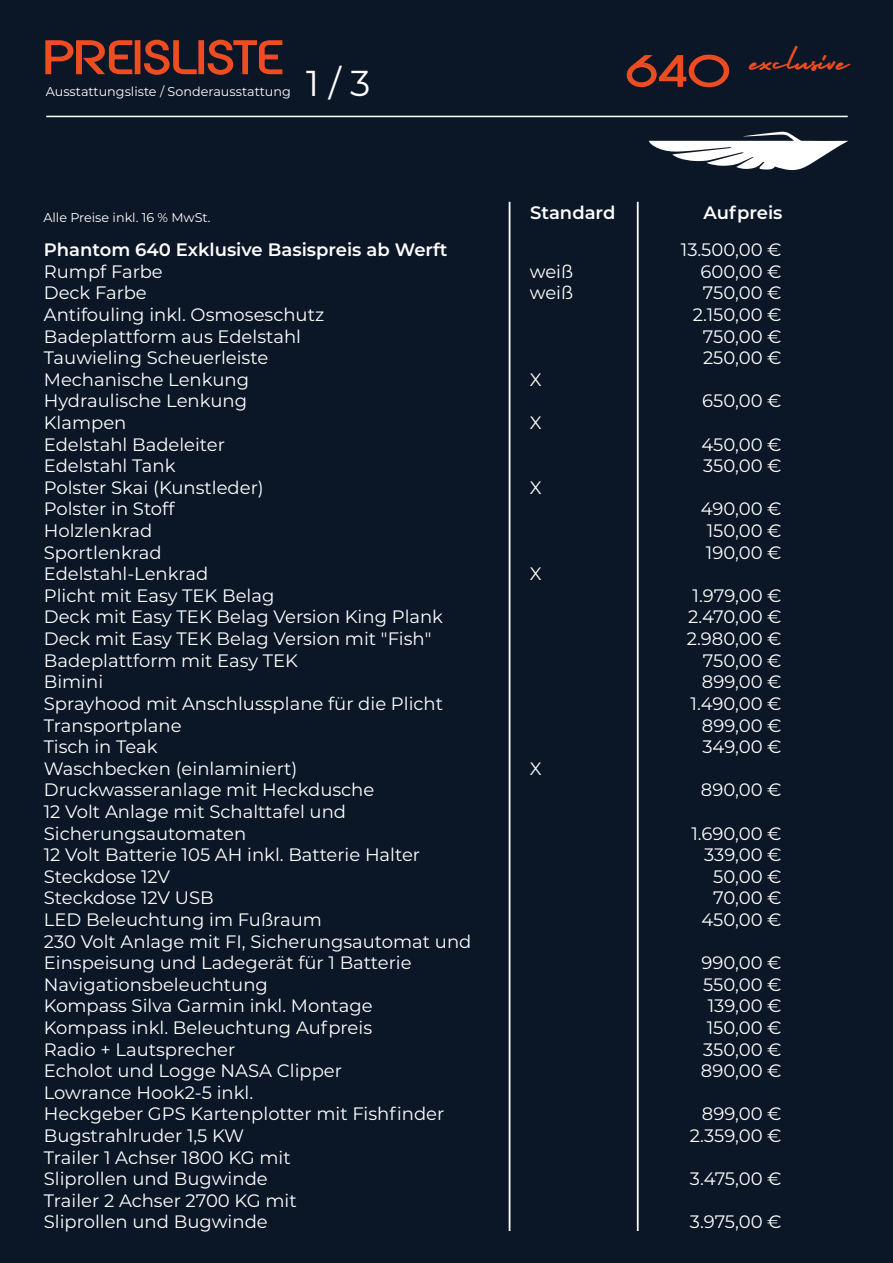
<style>
.page{position:relative;width:893px;height:1263px;background:#0b1627}
.page>*{position:absolute;margin:0;border:0;box-sizing:border-box;transform-origin:0 0}
.t1{font:41.85px "Abeatby Kai";letter-spacing:.04em;color:#ef4c22;scale:1.23 1}
.t2{font:38.85px "Abeatby Kai";color:#ef4c22;scale:1.23 1}
.t3{font:36px "Montserrat";color:#fff}
.t4{font:19.35px "Holiday Free";letter-spacing:.015em;color:#ef4c22;scale:1.23 1}
.t5{font:18px/21.6px "Montserrat";color:#fff}
.t6{font:600 18px "Montserrat";color:#fff}
.t7{font:12.75px "Montserrat";color:#fff}
</style>
<div class="page">
<svg style="left:45px;top:40px;width:88px;height:35px"></svg>
<div style="left:135px;top:40px;width:5px;height:34px;border:2px solid #ef4c22"></div>
<svg style="left:143px;top:39px;width:55px;height:79px"></svg>
<div style="left:198px;top:40px;width:6px;height:34px;border:2px solid #ef4c22"></div>
<svg style="left:207px;top:39px;width:76px;height:79px"></svg>
<hr style="left:46px;top:116px;width:802px;height:1px;background:#fff">
<svg style="left:649px;top:132px;width:199px;height:38px"></svg>
<hr style="left:637px;top:202px;width:2px;height:1029px;background:#fff">
<hr style="left:509px;top:202px;width:1px;height:1029px;background:#fff">
<svg style="left:626px;top:54px;width:104px;height:34px"></svg>
<h1 class="t1" style="left:46px;top:41px;width:194px">PREISLISTE</h1>
<p class="t7" style="left:46px;top:83px;width:247px">Ausstattungsliste / Sonderausstattung</p>
<h3 class="t3" style="left:306px;top:59px;width:66px">1 / 3</h3>
<h2 class="t2" style="left:628px;top:55px;width:86px">640</h2>
<p class="t4" style="left:752px;top:50px;width:81px">exclusive</p>
<p class="t6" style="left:530px;top:200px;width:87px">Standard</p>
<p class="t6" style="left:703px;top:200px;width:81px">Aufpreis</p>
<p class="t7" style="left:43px;top:209px;width:169px">Alle Preise inkl. 16 % MwSt.</p>
<p class="t6" style="left:44px;top:237px;width:405px">Phantom 640 Exklusive Basispreis ab Werft</p>
<p class="t5" style="left:44px;top:260px;width:121px">Rumpf Farbe</p>
<p class="t5" style="left:530px;top:260px;width:45px">weiß</p>
<p class="t5" style="left:44px;top:282px;width:105px">Deck Farbe</p>
<p class="t5" style="left:530px;top:282px;width:45px">weiß</p>
<p class="t5" style="left:44px;top:303px;width:282px">Antifouling inkl. Osmoseschutz<br>Badeplattform aus Edelstahl<br>Tauwieling Scheuerleiste<br>Mechanische Lenkung</p>
<p class="t5" style="left:681px;top:238px;width:102px;text-align:right">13.500,00 €<br>600,00 €<br>750,00 €<br>2.150,00 €<br>750,00 €<br>250,00 €</p>
<p class="t5" style="left:702px;top:390px;width:81px">650,00 €</p>
<p class="t5" style="left:701px;top:433px;width:82px">450,00 €<br>350,00 €</p>
<p class="t5" style="left:701px;top:498px;width:83px;text-align:justify">490,00 € 150,00 € 190,00 €</p>
<p class="t5" style="left:687px;top:584px;width:96px;text-align:right">1.979,00 €<br>2.470,00 €<br>2.980,00 €<br>750,00 €<br>899,00 €<br>1.490,00 €<br>899,00 €<br>349,00 €</p>
<p class="t5" style="left:701px;top:778px;width:82px">890,00 €</p>
<p class="t5" style="left:691px;top:822px;width:92px;text-align:right">1.690,00 €<br>339,00 €<br>50,00 €<br>70,00 €<br>450,00 €</p>
<p class="t5" style="left:701px;top:951px;width:82px;text-align:center">990,00 €<br>550,00 €<br>139,00 €<br>150,00 €<br>350,00 €<br>890,00 €</p>
<p class="t5" style="left:690px;top:1102px;width:93px;text-align:right">899,00 €<br>2.359,00 €</p>
<p class="t5" style="left:690px;top:1167px;width:93px">3.475,00 €</p>
<p class="t5" style="left:690px;top:1210px;width:93px">3.975,00 €</p>
<p class="t5" style="left:530px;top:368px;width:13px">X</p>
<p class="t5" style="left:44px;top:390px;width:205px">Hydraulische Lenkung<br>Klampen</p>
<p class="t5" style="left:530px;top:411px;width:13px">X</p>
<p class="t5" style="left:44px;top:433px;width:221px">Edelstahl Badeleiter<br>Edelstahl Tank<br>Polster Skai (Kunstleder)</p>
<p class="t5" style="left:530px;top:476px;width:13px">X</p>
<p class="t5" style="left:44px;top:498px;width:166px">Polster in Stoff<br>Holzlenkrad<br>Sportlenkrad<br>Edelstahl-Lenkrad</p>
<p class="t5" style="left:530px;top:562px;width:13px">X</p>
<p class="t5" style="left:44px;top:584px;width:401px">Plicht mit Easy TEK Belag<br>Deck mit Easy TEK Belag Version King Plank<br>Deck mit Easy TEK Belag Version mit "Fish"<br>Badeplattform mit Easy TEK<br>Bimini<br>Sprayhood mit Anschlussplane für die Plicht<br>Transportplane<br>Tisch in Teak<br>Waschbecken (einlaminiert)</p>
<p class="t5" style="left:530px;top:757px;width:13px">X</p>
<p class="t5" style="left:44px;top:778px;width:429px">Druckwasseranlage mit Heckdusche<br>12 Volt Anlage mit Schalttafel und<br>Sicherungsautomaten<br>12 Volt Batterie 105 AH inkl. Batterie Halter<br>Steckdose 12V<br>Steckdose 12V USB<br>LED Beleuchtung im Fußraum<br>230 Volt Anlage mit FI, Sicherungsautomat und<br>Einspeisung und Ladegerät für 1 Batterie<br>Navigationsbeleuchtung<br>Kompass Silva Garmin inkl. Montage<br>Kompass inkl. Beleuchtung Aufpreis<br>Radio + Lautsprecher<br>Echolot und Logge NASA Clipper<br>Lowrance Hook2-5 inkl.<br>Heckgeber GPS Kartenplotter mit Fishfinder<br>Bugstrahlruder 1,5 KW<br>Trailer 1 Achser 1800 KG mit<br>Sliprollen und Bugwinde<br>Trailer 2 Achser 2700 KG mit<br>Sliprollen und Bugwinde</p>
</div>
